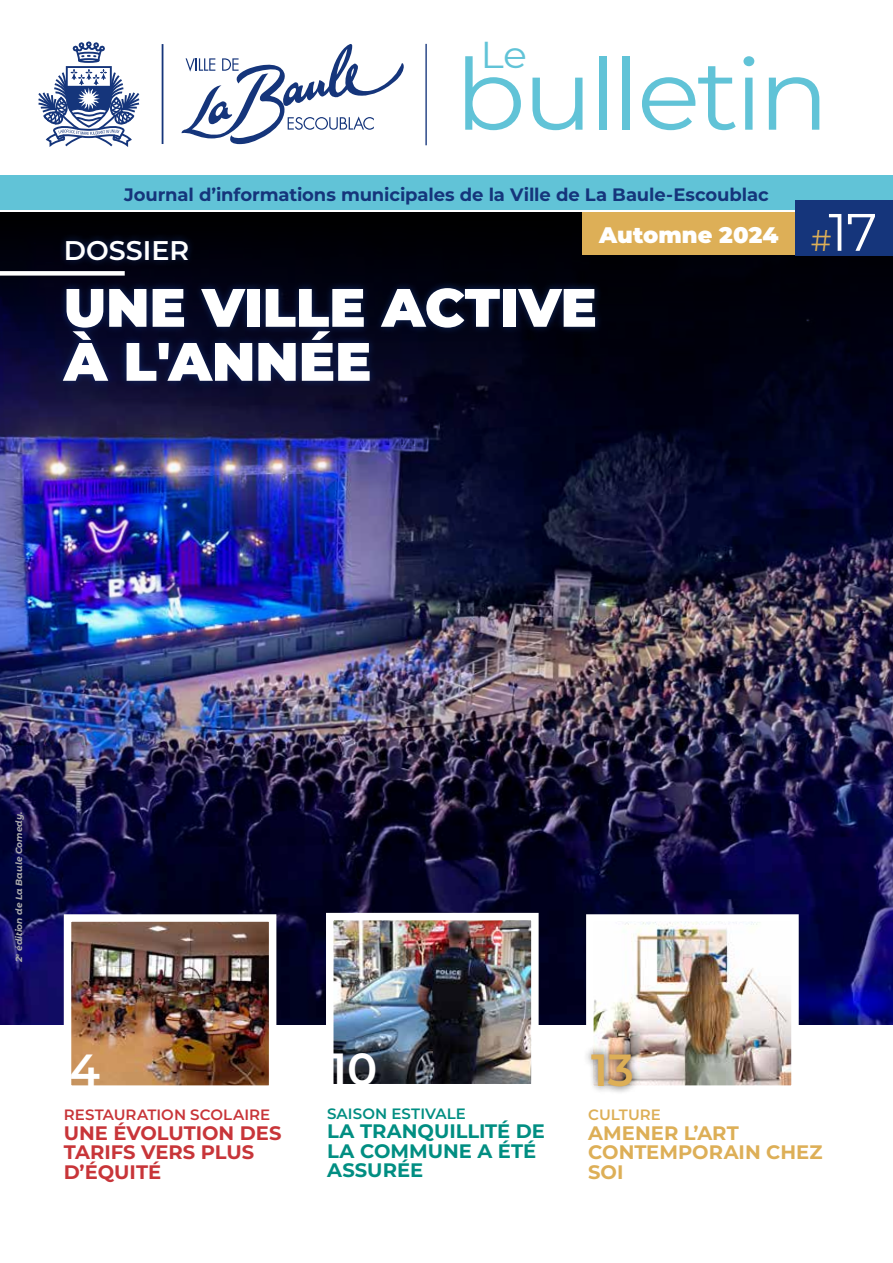
<style>
.page{position:relative;width:893px;height:1263px;background:#fff}
.page>*{position:absolute;margin:0;border:0;box-sizing:border-box;transform-origin:0 0}
.t1{font:99px "Montserrat";letter-spacing:-.04em;color:#61c3d7;scale:1.05 1}
.t2{font:900 54px/54px "Montserrat";color:#fff}
.t3{font:52.65px "Montserrat";color:#fff}
.t4{font:600 45px "Montserrat";color:#fff}
.t5{font:600 45px "Montserrat";color:#ddaf57}
.t6{font:37.5px "Montserrat";color:#61c3d7;scale:1.05 1}
.t7{font:600 27px "Montserrat";color:#fff}
.t8{font:900 22.5px "Montserrat";color:#fff}
.t9{font:700 19.5px/19.5px "Montserrat";color:#c83539}
.t10{font:700 19.5px/19.5px "Montserrat";color:#018e82}
.t11{font:700 19.5px/19.5px "Montserrat";color:#ddaf57}
.t12{font:700 18px "Montserrat";letter-spacing:-.01em;color:#15357b}
.t13{font:600 15px "Montserrat";letter-spacing:.005em;color:#c83539}
.t14{font:600 15px "Montserrat";letter-spacing:.005em;color:#018e82}
.t15{font:600 15px "Montserrat";letter-spacing:.005em;color:#ddaf57}
.t16{font:italic 700 9px "Montserrat Alternates";color:#aeaeae}
.s1{font-size:30px;color:#ddaf57}
</style>
<div class="page">
<img style="left:0;top:492px;width:893px;height:533px">
<img style="left:0;top:213px;width:893px;height:279px">
<div style="left:0;top:176px;width:893px;height:34px;background:#61c3d7"></div>
<div style="left:583px;top:213px;width:225px;height:42px;background:#ddaf57"></div>
<div style="left:795px;top:200px;width:98px;height:55px;background:#15357b"></div>
<div style="left:56px;top:233px;width:547px;height:156px;background:#15357b;opacity:.75"></div>
<hr style="left:162px;top:44px;width:1px;height:100px;background:#15357b">
<svg style="left:38px;top:41px;width:102px;height:106px"></svg>
<svg style="left:182px;top:44px;width:222px;height:100px"></svg>
<img style="left:335px;top:922px;width:195px;height:160px">
<div style="left:326px;top:913px;width:213px;height:178px;border:8px solid #fff"></div>
<img style="left:595px;top:923px;width:195px;height:161px">
<div style="left:586px;top:914px;width:213px;height:179px;border:8px solid #fff"></div>
<img style="left:73px;top:923px;width:194px;height:161px">
<div style="left:64px;top:914px;width:212px;height:179px;border:8px solid #fff"></div>
<hr style="left:425px;top:44px;width:2px;height:101px;background:#15357b">
<div style="left:0;top:271px;width:125px;height:5px;background:#fff"></div>
<div style="left:582px;top:1045px;width:58px;height:50px;background:#000;opacity:.75"></div>
<h3 class="t6" style="left:480px;top:29px;width:46px">Le</h3>
<h1 class="t1" style="left:455px;top:26px;width:358px">bulletin</h1>
<p class="t12" style="left:124px;top:182px;width:646px">Journal d’informations municipales de la Ville de La Baule-Escoublac</p>
<p class="t8" style="left:599px;top:218px;width:181px">Automne 2024</p>
<h3 class="t7" style="left:64px;top:231px;width:127px">DOSSIER</h3>
<h2 class="t2" style="left:64px;top:277px;width:535px">UNE VILLE ACTIVE<br>À L'ANNÉE</h2>
<h3 class="t3" style="left:811px;top:196px;width:68px"><span class="s1">#</span>17</h3>
<p class="t16" style="left:12px;top:962px;width:152px;rotate:-90deg">2<sup>e</sup> édition de La Baule Comedy.</p>
<h3 class="t4" style="left:69px;top:1038px;width:32px">4</h3>
<h3 class="t4" style="left:330px;top:1037px;width:49px">10</h3>
<h3 class="t5" style="left:591px;top:1038px;width:44px">13</h3>
<p class="t13" style="left:64px;top:1104px;width:208px">RESTAURATION SCOLAIRE</p>
<p class="t9" style="left:64px;top:1122px;width:219px">UNE ÉVOLUTION DES<br>TARIFS VERS PLUS<br>D’ÉQUITÉ</p>
<p class="t14" style="left:327px;top:1103px;width:140px">SAISON ESTIVALE</p>
<p class="t10" style="left:327px;top:1120px;width:219px">LA TRANQUILLITÉ DE<br>LA COMMUNE A ÉTÉ<br>ASSURÉE</p>
<p class="t15" style="left:588px;top:1104px;width:74px">CULTURE</p>
<p class="t11" style="left:588px;top:1122px;width:236px">AMENER L’ART<br>CONTEMPORAIN CHEZ<br>SOI</p>
</div>
